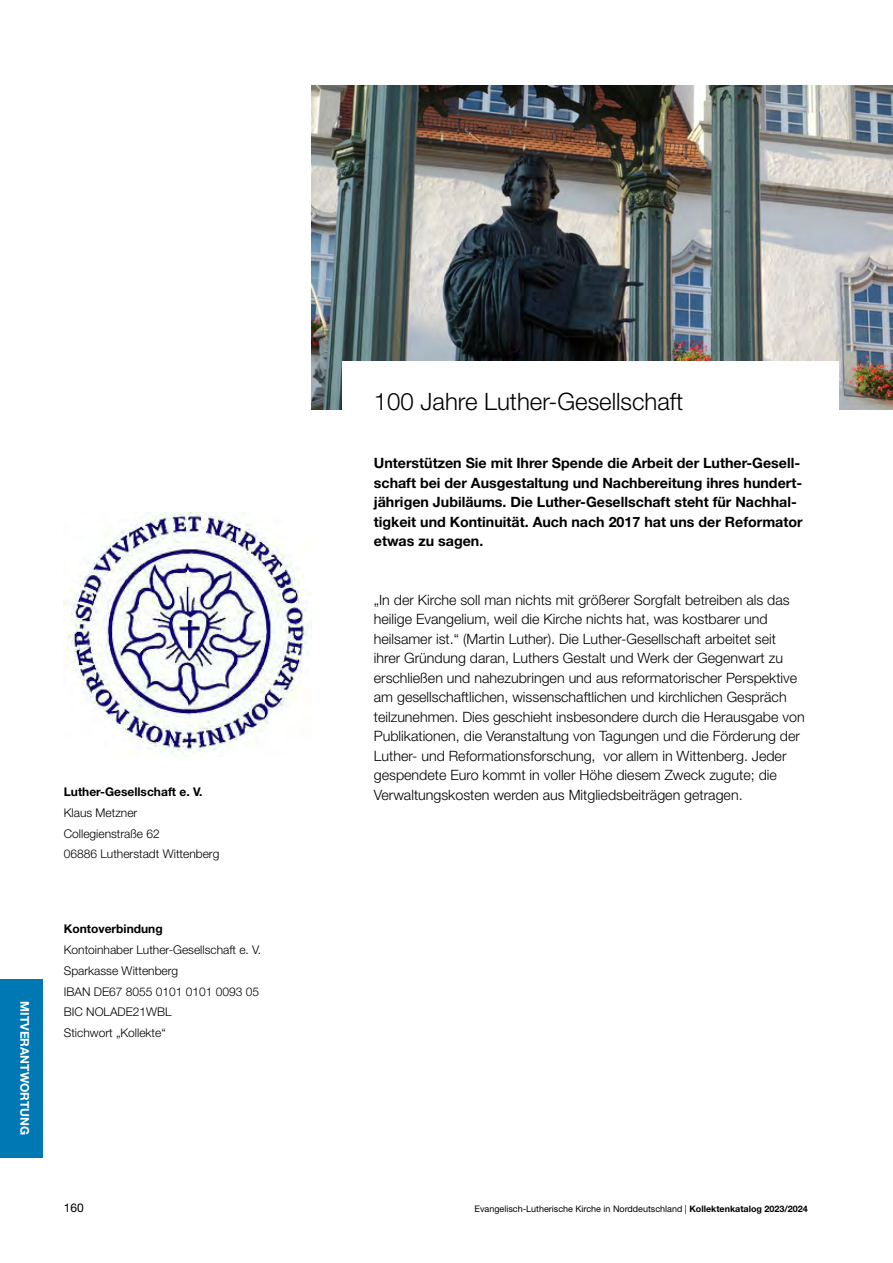
<style>
.page{position:relative;width:893px;height:1263px;background:#fff}
.page>*{position:absolute;margin:0;border:0;box-sizing:border-box;transform-origin:0 0}
.t1{font:300 24px "Helvetica Neue";color:#000}
.t2{font:300 14.25px/19.5px "Helvetica Neue";color:#000}
.t3{font:700 14.25px/19.5px "Helvetica Neue";color:#000}
.t4{font:300 12px/20.7px "Helvetica Neue";color:#000}
.t5{font:700 12px "Helvetica Neue";color:#000}
.t6{font:700 12px "Helvetica Neue";color:#fff}
.t7{font:12px "Helvetica Neue";color:#000}
.t8{font:9px "Helvetica Neue";color:#000}
.s1{font-weight:700}
</style>
<div class="page">
<img style="left:312px;top:85px;width:581px;height:325px">
<img style="left:64px;top:512px;width:248px;height:244px">
<div style="left:343px;top:361px;width:496px;height:108px;background:#fff"></div>
<div style="left:0;top:979px;width:43px;height:178px;background:#0078b3"></div>
<p class="t6" style="left:32px;top:1001px;width:135px;rotate:90deg">MITVERANTWORTUNG</p>
<h1 class="t1" style="left:374px;top:386px;width:311px">100 Jahre Luther-Gesellschaft</h1>
<p class="t5" style="left:64px;top:784px;width:140px">Luther-Gesellschaft e. V.</p>
<p class="t4" style="left:64px;top:802px;width:157px">Klaus Metzner<br>Collegienstraße 62<br>06886 Lutherstadt Wittenberg</p>
<p class="t5" style="left:64px;top:922px;width:100px">Kontoverbindung</p>
<p class="t4" style="left:64px;top:939px;width:199px">Kontoinhaber Luther-Gesellschaft e. V.<br>Sparkasse Wittenberg<br>IBAN DE67 8055 0101 0101 0093 05<br>BIC NOLADE21WBL<br>Stichwort „Kollekte“</p>
<p class="t3" style="left:374px;top:453px;width:430px">Unterstützen Sie mit Ihrer Spende die Arbeit der Luther-Gesell&shy;schaft bei der Ausgestaltung und Nachbereitung ihres hundert&shy;jährigen Jubiläums. Die Luther-Gesellschaft steht für Nachhal&shy;tigkeit und Kontinuität. Auch nach 2017 hat uns der Reformator etwas zu sagen.</p>
<p class="t2" style="left:374px;top:589px;width:432px">„In der Kirche soll man nichts mit größerer Sorgfalt betreiben als das heilige Evangelium, weil die Kirche nichts hat, was kostbarer und heilsamer ist.“ (Martin Luther). Die Luther-Gesellschaft arbeitet seit ihrer Gründung daran, Luthers Gestalt und Werk der Gegenwart zu erschließen und nahezubringen und aus reformatorischer Perspektive am gesellschaftlichen, wissenschaftlichen und kirchlichen Gespräch teilzunehmen. Dies geschieht insbesondere durch die Herausgabe von Publikationen, die Veranstaltung von Tagungen und die Förderung der Luther- und Reformationsforschung, vor allem in Wittenberg. Jeder gespendete Euro kommt in voller Höhe diesem Zweck zugute; die Verwaltungskosten werden aus Mitgliedsbeiträgen getragen.</p>
<p class="t7" style="left:64px;top:1200px;width:22px">160</p>
<p class="t8" style="left:474px;top:1203px;width:335px">Evangelisch-Lutherische Kirche in Norddeutschland | <span class="s1">Kollektenkatalog 2023/2024</span></p>
</div>
